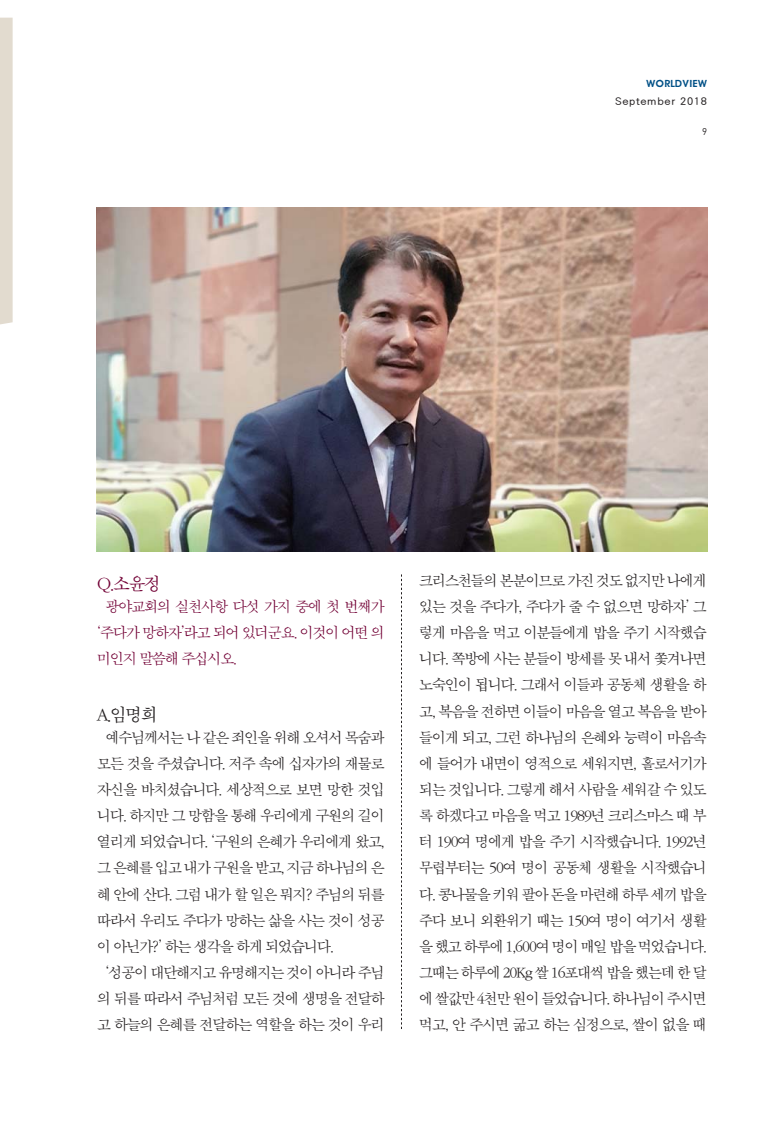
<style>
.page{position:relative;width:783px;height:1134px;background:#fff}
.page>*{position:absolute;margin:0;border:0;box-sizing:border-box;transform-origin:0 0}
.t1{font:17.85px "SM3 S Pmu 03 KS Cms UHC H";color:#720135}
.t2{font:17.85px "SM3 S Pmu 03 KS Cms UHC H";color:#231f20}
.t3{font:14.85px/26.1px "SM3 S Pmu 02 KS Cms UHC H";letter-spacing:-.12em;color:#231f20;text-align:justify}
.t4{font:14.85px/26.1px "SM3 S Pmu 02 KS Cms UHC H";letter-spacing:-.12em;color:#720135;text-align:justify}
.t5{font:10.05px "SMJ Gothic 10 Std Regular KS Cms UHC H";color:#231f20;scale:1.04 1}
.t6{font:10.05px "SM Wallin Std Regular KS Cms UHC H";color:#005086;scale:1.04 1}
.t7{font:9.6px "DIN";color:#231f20}
</style>
<div class="page">
<svg style="left:0;top:18px;width:13px;height:306px;background:#e2dcd0"></svg>
<svg style="left:401px;top:574px;width:1px;height:455px"></svg>
<img style="left:97px;top:207px;width:610px;height:344px">
<p class="t6" style="left:646px;top:80px;width:60px">WORLDVIEW</p>
<p class="t5" style="left:615px;top:96px;width:90px">September 2018</p>
<p class="t7" style="left:702px;top:126px;width:7px">9</p>
<p class="t1" style="left:97px;top:576px;width:66px">Q.소윤정</p>
<p class="t4" style="left:97px;top:594px;width:290px;text-indent:8px">광야교회의 실천사항 다섯 가지 중에 첫 번째가 ‘주다가 망하자’라고 되어 있더군요. 이것이 어떤 의 미인지 말씀해 주십시오.</p>
<p class="t2" style="left:97px;top:706px;width:63px">A.임명희</p>
<p class="t3" style="left:105px;top:725px;width:281px">예수님께서는 나 같은 죄인을 위해 오셔서 목숨과</p>
<p class="t3" style="left:97px;top:751px;width:290px">모든 것을 주셨습니다. 저주 속에 십자가의 재물로</p>
<p class="t3" style="left:97px;top:777px;width:290px">자신을 바치셨습니다. 세상적으로 보면 망한 것입</p>
<p class="t3" style="left:97px;top:804px;width:290px">니다. 하지만 그 망함을 통해 우리에게 구원의 길이</p>
<p class="t3" style="left:97px;top:830px;width:290px">열리게 되었습니다. ‘구원의 은혜가 우리에게 왔고,</p>
<p class="t3" style="left:97px;top:856px;width:290px">그 은혜를 입고 내가 구원을 받고, 지금 하나님의 은</p>
<p class="t3" style="left:97px;top:882px;width:290px">혜 안에 산다. 그럼 내가 할 일은 뭐지? 주님의 뒤를</p>
<p class="t3" style="left:97px;top:908px;width:290px">따라서 우리도 주다가 망하는 삶을 사는 것이 성공</p>
<p class="t3" style="left:97px;top:934px;width:239px">이 아닌가?’ 하는 생각을 하게 되었습니다.</p>
<p class="t3" style="left:105px;top:960px;width:281px">‘성공이 대단해지고 유명해지는 것이 아니라 주님</p>
<p class="t3" style="left:97px;top:986px;width:290px">의 뒤를 따라서 주님처럼 모든 것에 생명을 전달하</p>
<p class="t3" style="left:97px;top:1013px;width:290px">고 하늘의 은혜를 전달하는 역할을 하는 것이 우리</p>
<p class="t3" style="left:419px;top:568px;width:290px">크리스천들의 본분이므로 가진 것도 없지만 나에게 있는 것을 주다가, 주다가 줄 수 없으면 망하자’ 그 렇게 마음을 먹고 이분들에게 밥을 주기 시작했습 니다. 쪽방에 사는 분들이 방세를 못 내서 쫓겨나면 노숙인이 됩니다. 그래서 이들과 공동체 생활을 하 고, 복음을 전하면 이들이 마음을 열고 복음을 받아 들이게 되고, 그런 하나님의 은혜와 능력이 마음속 에 들어가 내면이 영적으로 세워지면, 홀로서기가 되는 것입니다. 그렇게 해서 사람을 세워갈 수 있도 록 하겠다고 마음을 먹고 1989년 크리스마스 때 부 터 190여 명에게 밥을 주기 시작했습니다. 1992년 무렵부터는 50여 명이 공동체 생활을 시작했습니 다. 콩나물을 키워 팔아 돈을 마련해 하루 세끼 밥을 주다 보니 외환위기 때는 150여 명이 여기서 생활 을 했고 하루에 1,600여 명이 매일 밥을 먹었습니다. 그때는 하루에 20Kg 쌀 16포대씩 밥을 했는데 한 달 에 쌀값만 4천만 원이 들었습니다. 하나님이 주시면 먹고, 안 주시면 굶고 하는 심정으로, 쌀이 없을 때</p>
</div>
